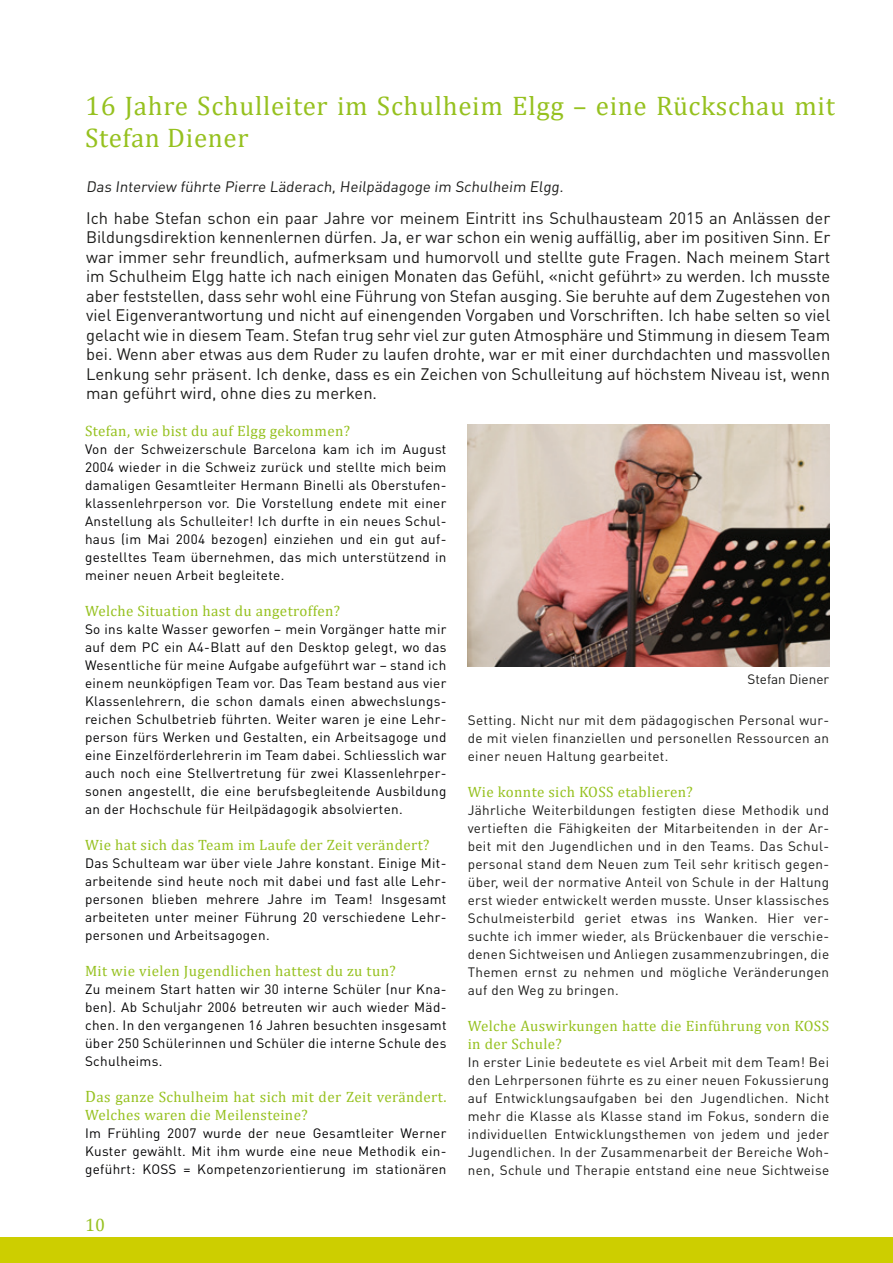
<style>
.page{position:relative;width:893px;height:1263px;background:#fff}
.page>*{position:absolute;margin:0;border:0;box-sizing:border-box;transform-origin:0 0}
.t1{font:27px/32.4px "Cambria";letter-spacing:.025em;color:#96c11f}
.t2{font:18px "Cambria";color:#96c11f}
.t3{font:16.5px/19.5px "DIN Pro";color:#1d1d1b;text-align:justify}
.t4{font:15px/18px "Cambria";letter-spacing:.025em;color:#96c11f}
.t5{font:15px "DIN Pro";color:#1d1d1b}
.t6{font:13.5px/18px "DIN Pro";letter-spacing:.025em;color:#020203;text-align:justify}
.t7{font:13.5px/18px "DIN Pro";letter-spacing:.025em;color:#1d1d1b;text-align:justify}
.t8{font:13.5px "DIN Pro";color:#1d1d1b}
.s1{font-size:16.5px}
</style>
<div class="page">
<div style="left:0;top:1237px;width:893px;height:26px;background:#cdce00"></div>
<img style="left:468px;top:425px;width:361px;height:241px">
<h1 class="t1" style="left:85px;top:89px;width:751px">16 Jahre Schulleiter im Schulheim Elgg – eine Rückschau mit<br>Stefan Diener</h1>
<p class="t5" style="left:86px;top:177px;width:481px">Das Interview führte Pierre Läderach, Heilpädagoge im Schulheim Elgg.</p>
<p class="t3" style="left:86px;top:207px;width:746px">Ich habe Stefan schon ein paar Jahre vor meinem Eintritt ins Schulhausteam 2015 an Anlässen der Bildungsdirektion kennenlernen dürfen. Ja, er war schon ein wenig auffällig, aber im positiven Sinn. Er war immer sehr freundlich, aufmerksam und humorvoll und stellte gute Fragen. Nach meinem Start im Schulheim Elgg hatte ich nach einigen Monaten das Gefühl, «nicht geführt» zu werden. Ich musste aber feststellen, dass sehr wohl eine Führung von Stefan ausging. Sie beruhte auf dem Zugestehen von viel Eigenverantwortung und nicht auf einengenden Vorgaben und Vorschriften. Ich habe selten so viel gelacht wie in diesem Team. Stefan trug sehr viel zur guten Atmosphäre und Stimmung in diesem Team bei. Wenn aber etwas aus dem Ruder zu laufen drohte, war er mit einer durchdachten und massvollen Lenkung sehr präsent. Ich denke, dass es ein Zeichen von Schulleitung auf höchstem Niveau ist, wenn man geführt wird, ohne dies zu merken.</p>
<p class="t4" style="left:85px;top:422px;width:267px">Stefan, wie bist du auf Elgg gekommen?</p>
<p class="t6" style="left:85px;top:440px;width:363px">Von der Schweizerschule Barcelona kam ich im August 2004 wieder in die Schweiz zurück und stellte mich beim damaligen Gesamtleiter Hermann Binelli als Oberstufen&shy;klassenlehrperson vor. Die Vorstellung endete mit einer Anstellung als Schulleiter! Ich durfte in ein neues Schul&shy;haus (im Mai 2004 bezogen) einziehen und ein gut auf&shy;gestelltes Team übernehmen, das mich unterstützend in meiner neuen Arbeit begleitete.</p>
<p class="t4" style="left:85px;top:602px;width:257px">Welche Situation hast du angetroffen?</p>
<p class="t6" style="left:85px;top:620px;width:363px">So ins kalte Wasser geworfen – mein Vorgänger hatte mir auf dem PC ein A4-Blatt auf den Desktop gelegt, wo das Wesentliche für meine Aufgabe aufgeführt war – stand ich einem neunköpfigen Team vor. Das Team bestand aus vier Klassenlehrern, die schon damals einen abwechslungs&shy;reichen Schulbetrieb führten. Weiter waren je eine Lehr&shy;person fürs Werken und Gestalten, ein Arbeitsagoge und eine Einzelförderlehrerin im Team dabei. Schliesslich war auch noch eine Stellvertretung für zwei Klassenlehrper&shy;sonen angestellt, die eine berufsbegleitende Ausbildung an der Hochschule für Heilpädagogik absolvierten.</p>
<p class="t4" style="left:85px;top:836px;width:346px">Wie hat sich das Team im Laufe der Zeit verändert?</p>
<p class="t6" style="left:85px;top:854px;width:363px">Das Schulteam war über viele Jahre konstant. Einige Mit&shy;arbeitende sind heute noch mit dabei und fast alle Lehr&shy;personen blieben mehrere Jahre im Team! Insgesamt arbeiteten unter meiner Führung 20 verschiedene Lehr&shy;personen und Arbeitsagogen.</p>
<p class="t4" style="left:85px;top:962px;width:312px">Mit wie vielen Jugendlichen hattest du zu tun?</p>
<p class="t6" style="left:85px;top:980px;width:363px">Zu meinem Start hatten wir 30 interne Schüler (nur Kna&shy;ben). Ab Schuljahr 2006 betreuten wir auch wieder Mäd&shy;chen. In den vergangenen 16 Jahren besuchten insgesamt über 250 Schülerinnen und Schüler die interne Schule des Schulheims.</p>
<p class="t4" style="left:85px;top:1088px;width:363px"><span class="s1">D</span>as ganze Schulheim hat sich mit der Zeit verändert.<br>Welches waren die Meilensteine?</p>
<p class="t6" style="left:85px;top:1124px;width:363px">Im Frühling 2007 wurde der neue Gesamtleiter Werner Kuster gewählt. Mit ihm wurde eine neue Methodik ein&shy;geführt: KOSS = Kompetenzorientierung im stationären</p>
<h2 class="t2" style="left:85px;top:1214px;width:21px">10</h2>
<p class="t8" style="left:748px;top:670px;width:83px">Stefan Diener</p>
<p class="t7" style="left:468px;top:710px;width:363px">Setting. Nicht nur mit dem pädagogischen Personal wur&shy;de mit vielen finanziellen und personellen Ressourcen an einer neuen Haltung gearbeitet.</p>
<p class="t4" style="left:468px;top:782px;width:227px">Wie konnte sich KOSS etablieren?</p>
<p class="t7" style="left:468px;top:800px;width:363px">Jährliche Weiterbildungen festigten diese Methodik und vertieften die Fähigkeiten der Mitarbeitenden in der Ar&shy;beit mit den Jugendlichen und in den Teams. Das Schul&shy;personal stand dem Neuen zum Teil sehr kritisch gegen&shy;über, weil der normative Anteil von Schule in der Haltung erst wieder entwickelt werden musste. Unser klassisches Schulmeisterbild geriet etwas ins Wanken. Hier ver&shy;suchte ich immer wieder, als Brückenbauer die verschie&shy;denen Sichtweisen und Anliegen zusammenzubringen, die Themen ernst zu nehmen und mögliche Veränderungen auf den Weg zu bringen.</p>
<p class="t4" style="left:468px;top:1016px;width:363px">Welche Auswirkungen hatte die Einführung von KOSS in der Schule?</p>
<p class="t7" style="left:468px;top:1052px;width:363px">In erster Linie bedeutete es viel Arbeit mit dem Team! Bei den Lehrpersonen führte es zu einer neuen Fokussierung auf Entwicklungsaufgaben bei den Jugendlichen. Nicht mehr die Klasse als Klasse stand im Fokus, sondern die individuellen Entwicklungsthemen von jedem und jeder Jugendlichen. In der Zusammenarbeit der Bereiche Woh&shy;nen, Schule und Therapie entstand eine neue Sichtweise</p>
</div>
